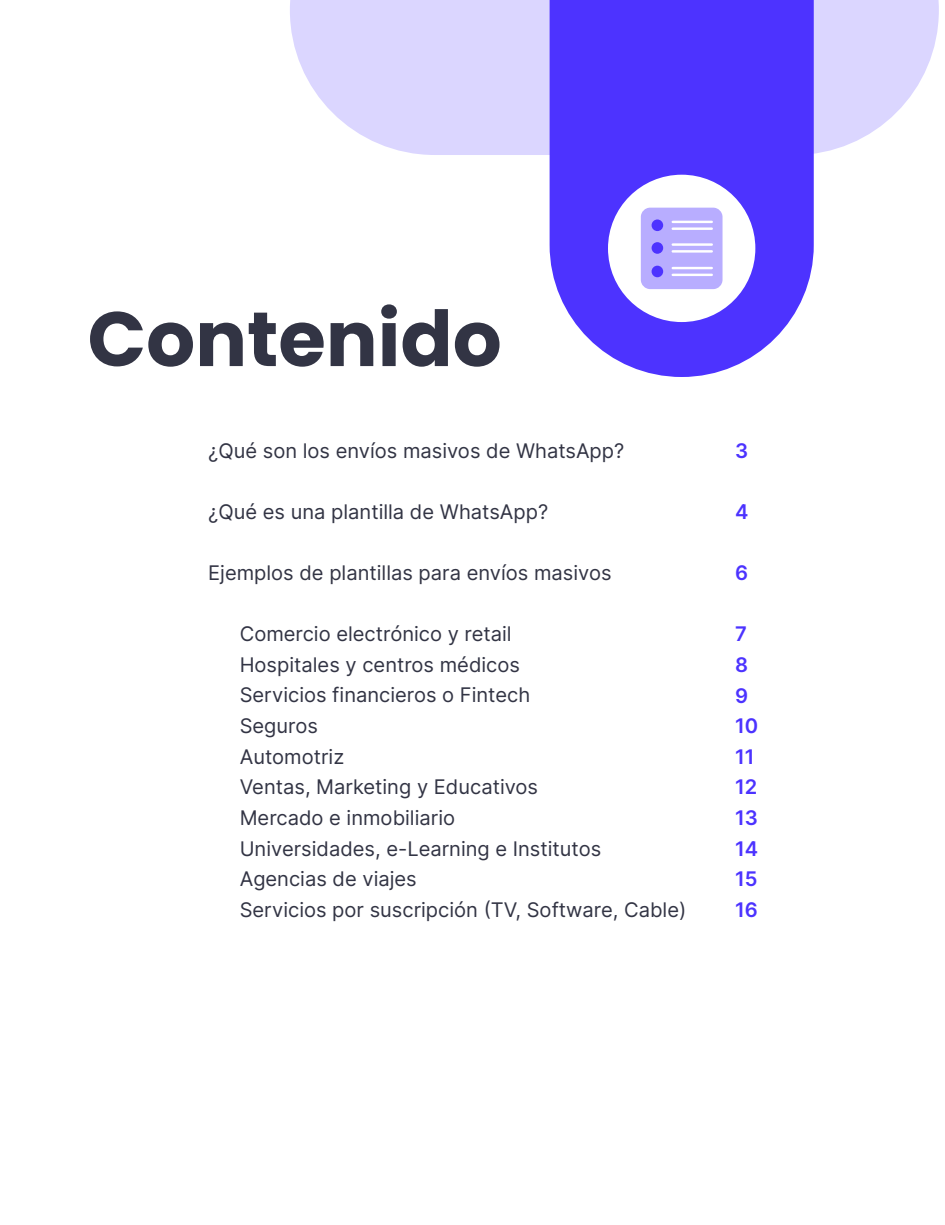
<style>
.page{position:relative;width:945px;height:1225px;background:#fff}
.page>*{position:absolute;margin:0;border:0;box-sizing:border-box;transform-origin:0 0}
.t1{font:700 77px "Poppins";color:#323444}
.t2{font:20.12px/30.6px "Inter";color:#323444}
.t3{font:600 20.12px/30.6px "Inter";color:#4c33ff}
</style>
<div class="page">
<svg style="left:290px;top:0;width:649px;height:155px;fill:#dbd6ff"></svg>
<svg style="left:550px;top:0;width:264px;height:377px;background:#5d45ff"></svg>
<div style="left:608px;top:175px;width:147px;height:147px;background:#fff;border-radius:74px"></div>
<div style="left:641px;top:208px;width:82px;height:81px;background:#b8adff;border-radius:9px"></div>
<div style="left:652px;top:219px;width:11px;height:12px;background:#4d33ff;border-radius:50%"></div>
<div style="left:652px;top:242px;width:11px;height:12px;background:#4d33ff;border-radius:50%"></div>
<div style="left:652px;top:266px;width:11px;height:11px;background:#4d33ff;border-radius:50%"></div>
<hr style="left:673px;top:221px;width:39px;height:2px;background:#fff">
<hr style="left:673px;top:227px;width:39px;height:3px;background:#fff">
<hr style="left:673px;top:243px;width:39px;height:3px;background:#fff">
<hr style="left:673px;top:250px;width:39px;height:3px;background:#fff">
<hr style="left:673px;top:267px;width:39px;height:2px;background:#fff">
<hr style="left:673px;top:274px;width:39px;height:2px;background:#fff">
<h1 class="t1" style="left:88px;top:294px;width:416px">Contenido</h1>
<p class="t2" style="left:208px;top:434px;width:418px">¿Qué son los envíos masivos de WhatsApp?</p>
<p class="t3" style="left:735px;top:434px;width:15px">3</p>
<p class="t2" style="left:208px;top:496px;width:341px">¿Qué es una plantilla de WhatsApp?</p>
<p class="t3" style="left:735px;top:496px;width:15px">4</p>
<p class="t2" style="left:208px;top:557px;width:405px">Ejemplos de plantillas para envíos masivos</p>
<p class="t3" style="left:735px;top:557px;width:15px">6</p>
<p class="t2" style="left:240px;top:618px;width:448px">Comercio electrónico y retail<br>Hospitales y centros médicos<br>Servicios financieros o Fintech<br>Seguros<br>Automotriz<br>Ventas, Marketing y Educativos<br>Mercado e inmobiliario<br>Universidades, e-Learning e Institutos<br>Agencias de viajes<br>Servicios por suscripción (TV, Software, Cable)</p>
<p class="t3" style="left:735px;top:618px;width:25px">7<br>8<br>9<br>10<br>11<br>12<br>13<br>14<br>15<br>16</p>
</div>
